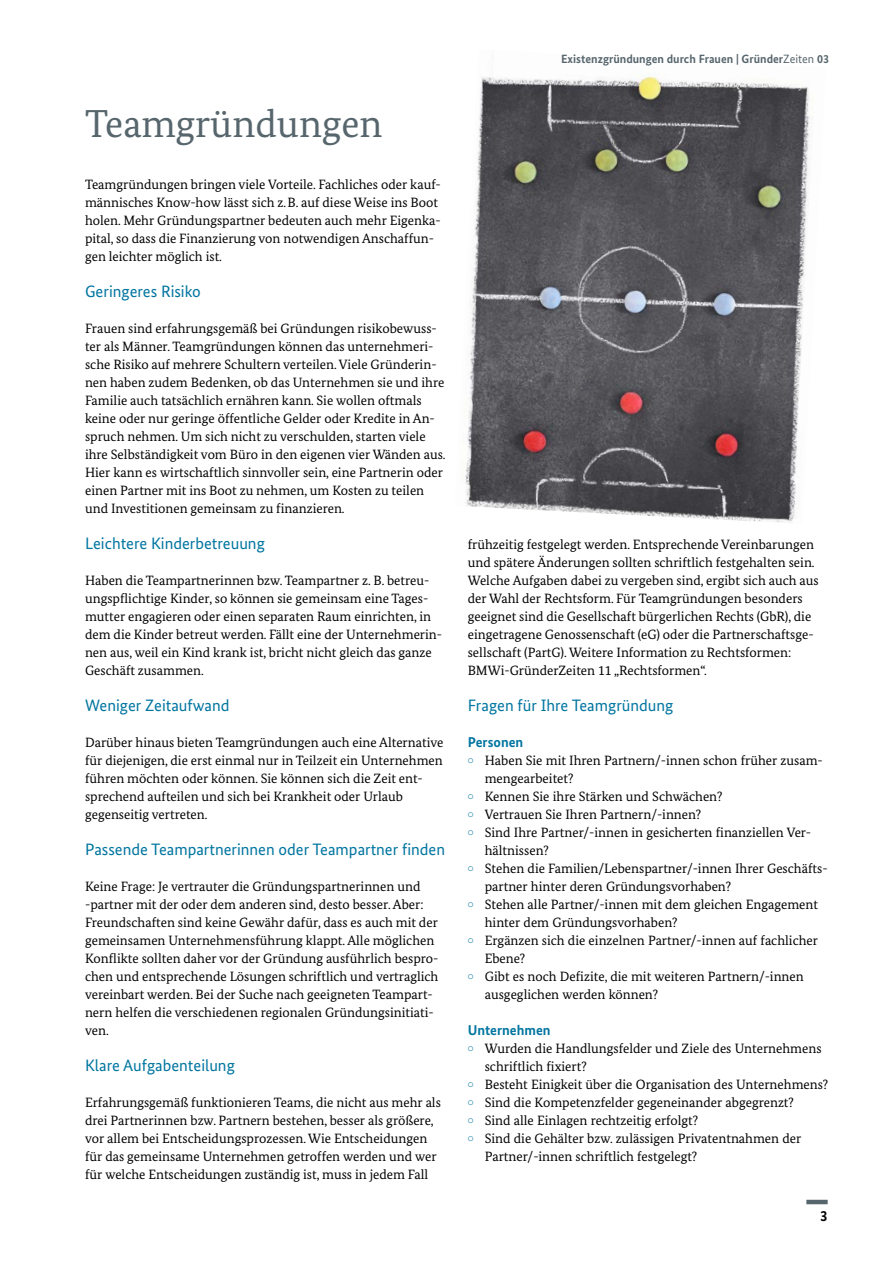
<style>
.page{position:relative;width:893px;height:1263px;background:#fff}
.page>*{position:absolute;margin:0;border:0;box-sizing:border-box;transform-origin:0 0}
.t1{font:39px "Bundes Serif";color:#57666d}
.t2{font:16.5px "Bundes Sans";color:#0075a0}
.t3{font:700 15px "Bundes Sans";color:#000}
.t4{font:700 14.25px "Bundes Sans";color:#0075a0}
.t5{font:13.5px/18px "Bundes Serif";color:#000}
.t6{font:700 12px "Bundes Sans";color:#57666d}
.s1{font-weight:400}
</style>
<div class="page">
<img style="left:465px;top:75px;width:344px;height:448px">
<hr style="left:806px;top:1200px;width:22px;height:4px;background:#57666d">
<h2 class="t1" style="left:85px;top:99px;width:299px">Teamgründungen</h2>
<p class="t5" style="left:85px;top:175px;width:357px">Teamgründungen bringen viele Vorteile. Fachliches oder kauf&shy;männisches Know-how lässt sich z.B. auf diese Weise ins Boot holen. Mehr Gründungspartner bedeuten auch mehr Eigenka&shy;pital, so dass die Finanzierung von notwendigen Anschaffun&shy;gen leichter möglich ist.</p>
<h3 class="t2" style="left:85px;top:281px;width:117px">Geringeres Risiko</h3>
<p class="t5" style="left:85px;top:319px;width:362px">Frauen sind erfahrungsgemäß bei Gründungen risikobewuss&shy;ter als Männer. Teamgründungen können das unternehmeri&shy;sche Risiko auf mehrere Schultern verteilen. Viele Gründerin&shy;nen haben zudem Bedenken, ob das Unternehmen sie und ihre Familie auch tatsächlich ernähren kann. Sie wollen oftmals keine oder nur geringe öffentliche Gelder oder Kredite in An&shy;spruch nehmen. Um sich nicht zu verschulden, starten viele ihre Selbständigkeit vom Büro in den eigenen vier Wänden aus.<br>Hier kann es wirtschaftlich sinnvoller sein, eine Partnerin oder einen Partner mit ins Boot zu nehmen, um Kosten zu teilen und Investitionen gemeinsam zu finanzieren.</p>
<h3 class="t2" style="left:85px;top:533px;width:181px">Leichtere Kinderbetreuung</h3>
<p class="t5" style="left:85px;top:571px;width:359px">Haben die Teampartnerinnen bzw. Teampartner z. B. betreu&shy;ungspflichtige Kinder, so können sie gemeinsam eine Tages&shy;mutter engagieren oder einen separaten Raum einrichten, in dem die Kinder betreut werden. Fällt eine der Unternehmerin&shy;nen aus, weil ein Kind krank ist, bricht nicht gleich das ganze Geschäft zusammen.</p>
<h3 class="t2" style="left:85px;top:695px;width:146px">Weniger Zeitaufwand</h3>
<p class="t5" style="left:85px;top:733px;width:360px">Darüber hinaus bieten Teamgründungen auch eine Alternative für diejenigen, die erst einmal nur in Teilzeit ein Unternehmen führen möchten oder können. Sie können sich die Zeit ent&shy;sprechend aufteilen und sich bei Krankheit oder Urlaub gegenseitig vertreten.</p>
<h3 class="t2" style="left:85px;top:839px;width:362px">Passende Teampartnerinnen oder Teampartner finden</h3>
<p class="t5" style="left:85px;top:877px;width:355px">Keine Frage: Je vertrauter die Gründungspartnerinnen und -partner mit der oder dem anderen sind, desto besser. Aber:<br>Freundschaften sind keine Gewähr dafür, dass es auch mit der gemeinsamen Unternehmensführung klappt. Alle möglichen Konflikte sollten daher vor der Gründung ausführlich bespro&shy;chen und entsprechende Lösungen schriftlich und vertraglich vereinbart werden. Bei der Suche nach geeigneten Teampart&shy;nern helfen die verschiedenen regionalen Gründungsinitiati&shy;ven.</p>
<h3 class="t2" style="left:85px;top:1055px;width:151px">Klare Aufgabenteilung</h3>
<p class="t5" style="left:85px;top:1093px;width:357px">Erfahrungsgemäß funktionieren Teams, die nicht aus mehr als drei Partnerinnen bzw. Partnern bestehen, besser als größere, vor allem bei Entscheidungsprozessen. Wie Entscheidungen für das gemeinsame Unternehmen getroffen werden und wer für welche Entscheidungen zuständig ist, muss in jedem Fall</p>
<p class="t6" style="left:561px;top:52px;width:270px">Existenzgründungen durch Frauen | Gründer<span class="s1">Zeiten</span> 03</p>
<p class="t5" style="left:468px;top:535px;width:352px">frühzeitig festgelegt werden. Entsprechende Vereinbarungen und spätere Änderungen sollten schriftlich festgehalten sein.<br>Welche Aufgaben dabei zu vergeben sind, ergibt sich auch aus der Wahl der Rechtsform. Für Teamgründungen besonders geeignet sind die Gesellschaft bürgerlichen Rechts (GbR), die eingetragene Genossenschaft (eG) oder die Partnerschaftsge&shy;sellschaft (PartG). Weitere Information zu Rechtsformen:<br>BMWi-GründerZeiten 11 „Rechtsformen“.</p>
<h3 class="t2" style="left:468px;top:695px;width:207px">Fragen für Ihre Teamgründung</h3>
<h4 class="t4" style="left:468px;top:733px;width:57px">Personen</h4>
<p class="t5" style="left:485px;top:751px;width:340px;text-indent:-17px"><sup>•</sup> Haben Sie mit Ihren Partnern/-innen schon früher zusam&shy;mengearbeitet?</p>
<p class="t5" style="left:468px;top:787px;width:256px"><sup>•</sup> Kennen Sie ihre Stärken und Schwächen?</p>
<p class="t5" style="left:468px;top:805px;width:235px"><sup>•</sup> Vertrauen Sie Ihren Partnern/-innen?</p>
<p class="t5" style="left:485px;top:823px;width:328px;text-indent:-17px"><sup>•</sup> Sind Ihre Partner/-innen in gesicherten finanziellen Ver&shy;hältnissen?</p>
<p class="t5" style="left:485px;top:859px;width:344px;text-indent:-17px"><sup>•</sup> Stehen die Familien/Lebenspartner/-innen Ihrer Geschäfts&shy;partner hinter deren Gründungsvorhaben?</p>
<p class="t5" style="left:485px;top:895px;width:335px;text-indent:-17px"><sup>•</sup> Stehen alle Partner/-innen mit dem gleichen Engagement hinter dem Gründungsvorhaben?</p>
<p class="t5" style="left:485px;top:931px;width:335px;text-indent:-17px"><sup>•</sup> Ergänzen sich die einzelnen Partner/-innen auf fachlicher<br>Ebene?</p>
<p class="t5" style="left:485px;top:967px;width:320px;text-indent:-17px"><sup>•</sup> Gibt es noch Defizite, die mit weiteren Partnern/-innen ausgeglichen werden können?</p>
<h4 class="t4" style="left:468px;top:1021px;width:84px">Unternehmen</h4>
<p class="t5" style="left:485px;top:1039px;width:338px;text-indent:-17px"><sup>•</sup> Wurden die Handlungsfelder und Ziele des Unternehmens schriftlich fixiert?</p>
<p class="t5" style="left:468px;top:1075px;width:362px"><sup>•</sup> Besteht Einigkeit über die Organisation des Unternehmens?</p>
<p class="t5" style="left:468px;top:1093px;width:328px"><sup>•</sup> Sind die Kompetenzfelder gegeneinander abgegrenzt?</p>
<p class="t5" style="left:468px;top:1111px;width:232px"><sup>•</sup> Sind alle Einlagen rechtzeitig erfolgt?</p>
<p class="t5" style="left:485px;top:1129px;width:318px;text-indent:-17px"><sup>•</sup> Sind die Gehälter bzw. zulässigen Privatentnahmen der<br>Partner/-innen schriftlich festgelegt?</p>
<p class="t3" style="left:820px;top:1207px;width:9px">3</p>
</div>
